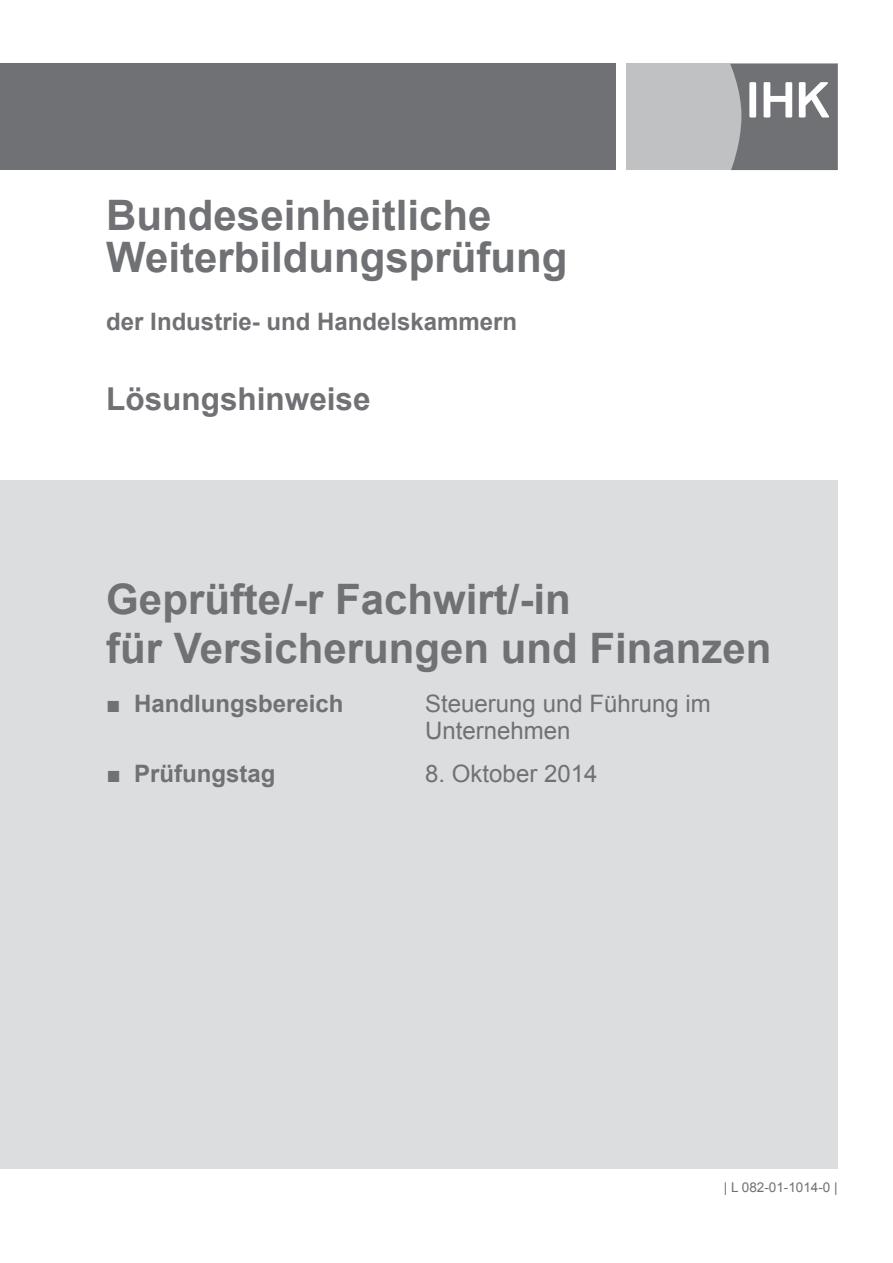
<style>
.page{position:relative;width:893px;height:1263px;background:#fff}
.page>*{position:absolute;margin:0;border:0;box-sizing:border-box;transform-origin:0 0}
.t1{font:700 42px/42px "Arial";color:#707174}
.t2{font:700 31.5px "Arial";color:#707174}
.t3{font:700 24px "Arial";color:#707174}
.t4{font:24px/27.6px "Arial";color:#707174}
.t5{font:13.5px "Arial";color:#707174}
.s1{font-weight:400}
</style>
<div class="page">
<div style="left:0;top:64px;width:94px;height:106px;background:#707174"></div>
<div style="left:0;top:480px;width:94px;height:689px;background:#dcddde"></div>
<div style="left:94px;top:480px;width:744px;height:689px;background:#dcddde"></div>
<div style="left:626px;top:64px;width:212px;height:106px;background:#bfc1c3"></div>
<svg style="left:730px;top:64px;width:108px;height:106px;background:#86878a"></svg>
<div style="left:94px;top:64px;width:522px;height:106px;background:#707174"></div>
<p class="t1" style="left:106px;top:196px;width:463px">Bundeseinheitliche<br>Weiterbildungsprüfung</p>
<p class="t3" style="left:106px;top:305px;width:412px">der Industrie- und Handelskammern</p>
<p class="t2" style="left:106px;top:378px;width:266px">Lösungshinweise</p>
<p class="t1" style="left:106px;top:577px;width:667px;line-height:48.3px">Geprüfte/-r Fachwirt/-in<br>für Versicherungen und Finanzen</p>
<p class="t3" style="left:106px;top:687px;width:239px"><span class="s1">■</span> Handlungsbereich</p>
<p class="t4" style="left:425px;top:690px;width:287px">Steuerung und Führung im<br>Unternehmen</p>
<p class="t3" style="left:106px;top:757px;width:171px"><span class="s1">■</span> Prüfungstag</p>
<p class="t4" style="left:425px;top:760px;width:174px">8. Oktober 2014</p>
<p class="t5" style="left:724px;top:1178px;width:115px">| L 082-01-1014-0 |</p>
</div>
